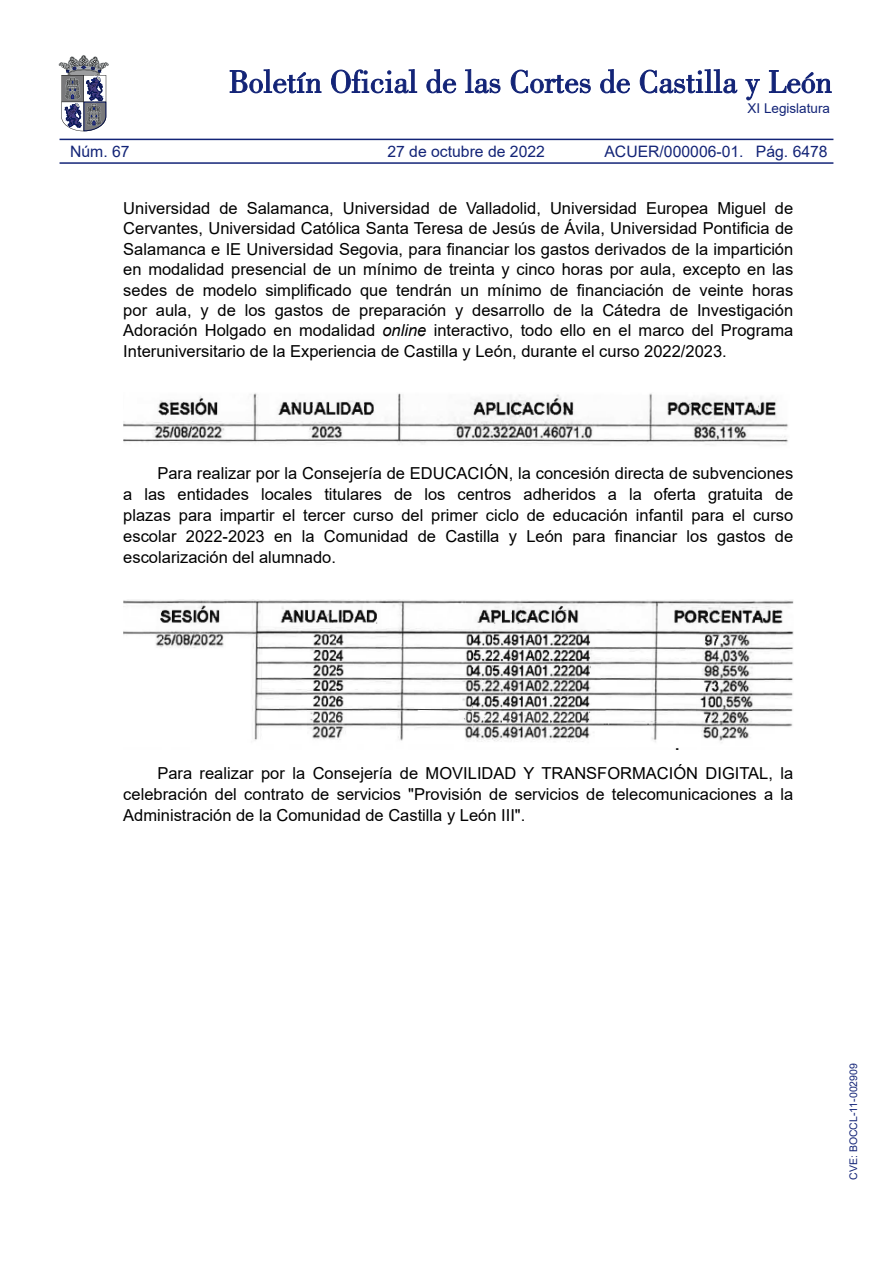
<style>
.page{position:relative;width:893px;height:1263px;background:#fff}
.page>*{position:absolute;margin:0;border:0;box-sizing:border-box;transform-origin:0 0}
.TextoCuerpo{font:16.5px/20.4px "Arial";color:#000;text-align:justify}
.t1{font:15.75px "Arial";color:#132477}
.t2{font:13.5px "Arial";color:#132477}
.t3{font:10.5px "Arial";color:#132477}
.s1{font-style:italic}
</style>
<div class="page">
<svg style="left:230px;top:69px;width:91px;height:24px"></svg>
<svg style="left:331px;top:69px;width:86px;height:24px"></svg>
<svg style="left:426px;top:69px;width:30px;height:24px"></svg>
<svg style="left:465px;top:69px;width:35px;height:24px"></svg>
<svg style="left:511px;top:70px;width:80px;height:23px"></svg>
<svg style="left:600px;top:69px;width:30px;height:24px"></svg>
<svg style="left:640px;top:69px;width:97px;height:24px"></svg>
<svg style="left:745px;top:79px;width:15px;height:21px"></svg>
<svg style="left:769px;top:70px;width:63px;height:23px"></svg>
<svg style="left:59px;top:55px;width:50px;height:76px"></svg>
<hr style="left:60px;top:162px;width:773px;height:2px;background:#132477">
<hr style="left:60px;top:139px;width:773px;height:1px;background:#132477">
<img style="left:123px;top:393px;width:665px;height:52px">
<img style="left:123px;top:599px;width:670px;height:151px">
<p class="t2" style="left:747px;top:99px;width:84px">XI Legislatura</p>
<p class="t1" style="left:70px;top:140px;width:61px">Núm. 67</p>
<p class="t1" style="left:387px;top:140px;width:159px">27 de octubre de 2022</p>
<p class="t1" style="left:604px;top:140px;width:225px">ACUER/000006-01. Pág. 6478</p>
<p class="TextoCuerpo" style="left:123px;top:198px;width:671px">Universidad de Salamanca, Universidad de Valladolid, Universidad Europea Miguel de Cervantes, Universidad Católica Santa Teresa de Jesús de Ávila, Universidad Pontificia de Salamanca e IE Universidad Segovia, para financiar los gastos derivados de la impartición en modalidad presencial de un mínimo de treinta y cinco horas por aula, excepto en las sedes de modelo simplificado que tendrán un mínimo de financiación de veinte horas por aula, y de los gastos de preparación y desarrollo de la Cátedra de Investigación Adoración Holgado en modalidad <span class="s1">online</span> interactivo, todo ello en el marco del Programa Interuniversitario de la Experiencia de Castilla y León, durante el curso 2022/2023.</p>
<p class="TextoCuerpo" style="left:123px;top:463px;width:671px;line-height:21px;text-indent:34px">Para realizar por la Consejería de EDUCACIÓN, la concesión directa de subvenciones a las entidades locales titulares de los centros adheridos a la oferta gratuita de plazas para impartir el tercer curso del primer ciclo de educación infantil para el curso escolar 2022-2023 en la Comunidad de Castilla y León para financiar los gastos de escolarización del alumnado.</p>
<p class="TextoCuerpo" style="left:123px;top:763px;width:671px;line-height:21px;text-indent:34px">Para realizar por la Consejería de MOVILIDAD Y TRANSFORMACIÓN DIGITAL, la celebración del contrato de servicios "Provisión de servicios de telecomunicaciones a la Administración de la Comunidad de Castilla y León III".</p>
<p class="t3" style="left:846px;top:1180px;width:118px;rotate:-90deg">CVE: BOCCL-11-002909</p>
</div>
